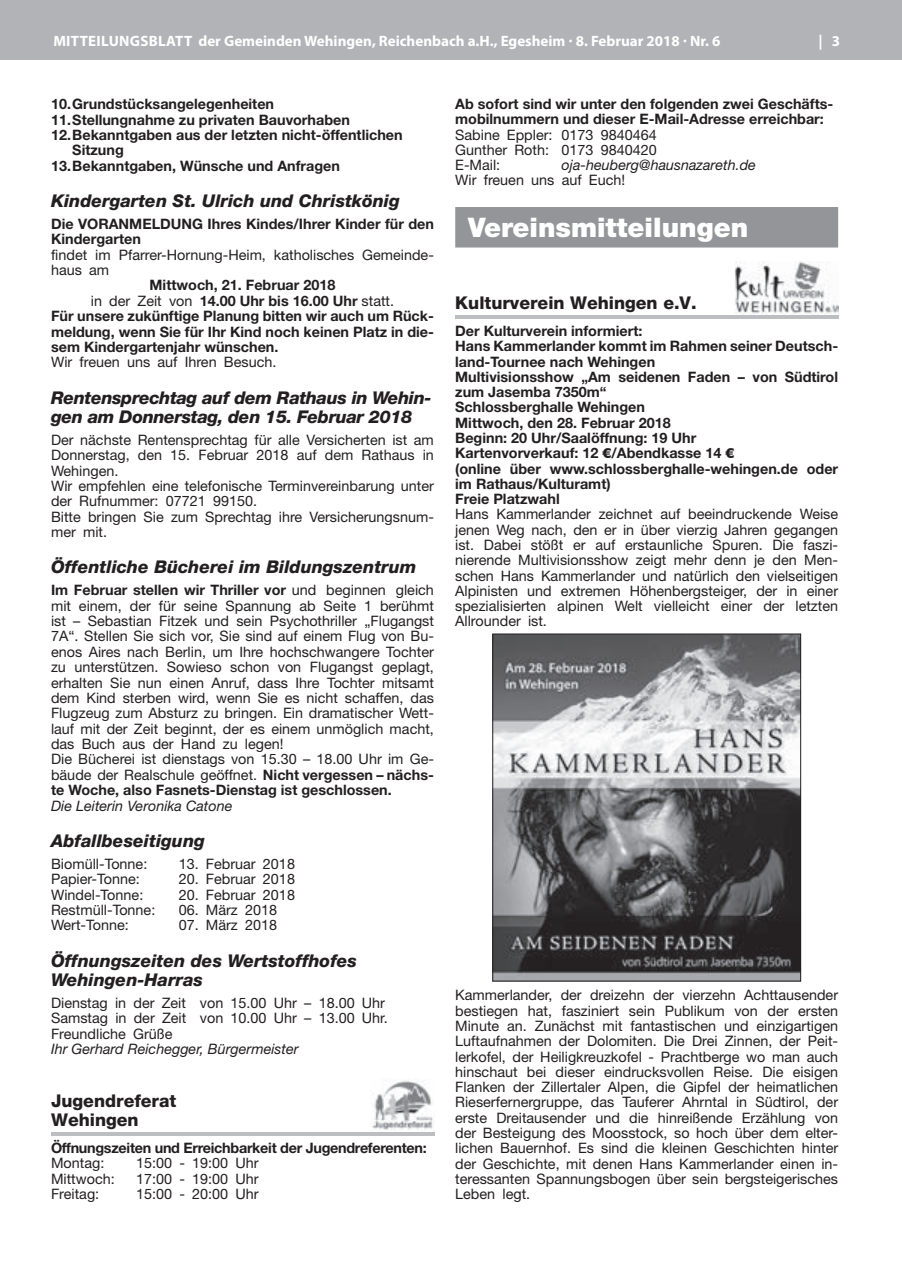
<style>
.page{position:relative;width:902px;height:1280px;background:#fff}
.page>*{position:absolute;margin:0;border:0;box-sizing:border-box;transform-origin:0 0}
.t1{font:900 27px "Helvetica Neue";color:#fff}
.t2{font:italic 800 17.55px/19.4px "Helvetica Neue";color:#231f20}
.t3{font:italic 800 17.55px/19.4px "Helvetica Neue";letter-spacing:-.02em;color:#231f20}
.t4{font:800 17.55px/19.2px "Helvetica Neue";color:#231f20}
.t5{font:700 15px "Myriad Pro";color:#fff}
.t6{font:14.4px/15.5px "Helvetica Neue";color:#231f20}
.t7{font:700 14.4px/15.3px "Helvetica Neue";color:#231f20}
.t8{font:italic 14.4px "Helvetica Neue";color:#231f20}
.t9{font:700 14.4px "Helvetica Neue";letter-spacing:-.02em;color:#231f20}
.s1{font-weight:400}
.s2{font-weight:700}
.s3{font-family:"Gill Sans"}
</style>
<div class="page">
<div style="left:0;top:0;width:901px;height:60px;background:#b2b3b7"></div>
<hr style="left:51px;top:1133px;width:383px;height:3px;background:#bdbec1">
<img style="left:372px;top:1080px;width:61px;height:50px">
<div style="left:455px;top:207px;width:383px;height:41px;background:#939598"></div>
<hr style="left:455px;top:316px;width:383px;height:3px;background:#bdbec1">
<img style="left:735px;top:261px;width:103px;height:53px">
<img style="left:494px;top:636px;width:304px;height:343px">
<div style="left:492px;top:634px;width:308px;height:347px;border:1px solid #231f20"></div>
<p class="t5" style="left:53px;top:31px;width:668px">MITTEILUNGSBLATT der Gemeinden Wehingen, Reichenbach a.H., Egesheim · 8. Februar 2018 · Nr. 6</p>
<p class="t5" style="left:818px;top:31px;width:23px">| 3</p>
<p class="t7" style="left:51px;top:96px;width:224px">10. Grundstücksangelegenheiten</p>
<p class="t7" style="left:51px;top:111px;width:300px">11. Stellungnahme zu privaten Bauvorhaben</p>
<p class="t7" style="left:72px;top:127px;width:332px;text-indent:-21px">12. Bekanntgaben aus der letzten nicht-öffentlichen<br>Sitzung</p>
<p class="t7" style="left:51px;top:158px;width:290px">13. Bekanntgaben, Wünsche und Anfragen</p>
<p class="t2" style="left:51px;top:191px;width:350px">Kindergarten St. Ulrich und Christkönig</p>
<p class="t7" style="left:51px;top:216px;width:384px">Die VORANMELDUNG Ihres Kindes/Ihrer Kinder für den<br>Kindergarten</p>
<p class="t6" style="left:51px;top:247px;width:384px">findet im Pfarrer-Hornung-Heim, katholisches Gemeinde&shy;haus am</p>
<p class="t7" style="left:149px;top:277px;width:187px">Mittwoch, 21. Februar 2018</p>
<p class="t7" style="left:91px;top:293px;width:305px"><span class="s1">in der Zeit von</span> 14.00 Uhr bis 16.00 Uhr <span class="s1">statt.</span></p>
<p class="t7" style="left:51px;top:308px;width:384px">Für unsere zukünftige Planung bitten wir auch um Rück-</p>
<p class="t7" style="left:51px;top:323px;width:384px">meldung, wenn Sie für Ihr Kind noch keinen Platz in die-</p>
<p class="t7" style="left:51px;top:339px;width:229px">sem Kindergartenjahr wünschen.</p>
<p class="t6" style="left:51px;top:354px;width:227px">Wir freuen uns auf Ihren Besuch.</p>
<p class="t3" style="left:51px;top:388px;width:382px">Rentensprechtag auf dem Rathaus in Wehin&shy;gen am Donnerstag, den 15. Februar 2018</p>
<p class="t6" style="left:51px;top:432px;width:384px">Der nächste Rentensprechtag für alle Versicherten ist am Donnerstag, den 15. Februar 2018 auf dem Rathaus in Wehingen.<br>Wir empfehlen eine telefonische Terminvereinbarung unter der Rufnummer: 07721 99150.<br>Bitte bringen Sie zum Sprechtag ihre Versicherungsnum&shy;mer mit.</p>
<p class="t2" style="left:51px;top:557px;width:367px">Öffentliche Bücherei im Bildungszentrum</p>
<p class="t6" style="left:51px;top:582px;width:384px"><span class="s2">Im Februar stellen wir Thriller vor</span> und beginnen gleich mit einem, der für seine Spannung ab Seite 1 berühmt ist – Sebastian Fitzek und sein Psychothriller „Flugangst 7A“. Stellen Sie sich vor, Sie sind auf einem Flug von Bu&shy;enos Aires nach Berlin, um Ihre hochschwangere Tochter zu unterstützen. Sowieso schon von Flugangst geplagt, erhalten Sie nun einen Anruf, dass Ihre Tochter mitsamt dem Kind sterben wird, wenn Sie es nicht schaffen, das Flugzeug zum Absturz zu bringen. Ein dramatischer Wett&shy;lauf mit der Zeit beginnt, der es einem unmöglich macht, das Buch aus der Hand zu legen!<br>Die Bücherei ist dienstags von 15.30 – 18.00 Uhr im Ge&shy;bäude der Realschule geöffnet. <span class="s2">Nicht vergessen – nächs&shy;te Woche, also Fasnets-Dienstag ist geschlossen.</span></p>
<p class="t8" style="left:51px;top:797px;width:183px">Die Leiterin Veronika Catone</p>
<p class="t2" style="left:51px;top:831px;width:155px">Abfallbeseitigung</p>
<p class="t6" style="left:51px;top:856px;width:98px">Biomüll-Tonne:</p>
<p class="t6" style="left:179px;top:856px;width:118px">13. Februar 2018</p>
<p class="t6" style="left:51px;top:871px;width:90px">Papier-Tonne:</p>
<p class="t6" style="left:179px;top:871px;width:118px">20. Februar 2018</p>
<p class="t6" style="left:51px;top:886px;width:94px">Windel-Tonne:</p>
<p class="t6" style="left:179px;top:886px;width:118px">20. Februar 2018</p>
<p class="t6" style="left:51px;top:902px;width:106px">Restmüll-Tonne:</p>
<p class="t6" style="left:179px;top:902px;width:100px">06. März 2018</p>
<p class="t6" style="left:51px;top:917px;width:79px">Wert-Tonne:</p>
<p class="t6" style="left:179px;top:917px;width:100px">07. März 2018</p>
<p class="t2" style="left:51px;top:951px;width:307px">Öffnungszeiten des Wertstoffhofes<br>Wehingen-Harras</p>
<p class="t6" style="left:51px;top:995px;width:338px">Dienstag in der Zeit von 15.00 Uhr – 18.00 Uhr<br>Samstag in der Zeit von 10.00 Uhr – 13.00 Uhr.<br>Freundliche Grüße</p>
<p class="t8" style="left:51px;top:1040px;width:249px">Ihr Gerhard Reichegger, Bürgermeister</p>
<p class="t4" style="left:51px;top:1091px;width:127px">Jugendreferat<br>Wehingen</p>
<p class="t9" style="left:51px;top:1139px;width:377px">Öffnungszeiten und Erreichbarkeit der Jugendreferenten:</p>
<p class="t6" style="left:51px;top:1155px;width:55px">Montag:</p>
<p class="t6" style="left:136px;top:1155px;width:124px">15:00 - 19:00 Uhr</p>
<p class="t6" style="left:51px;top:1171px;width:65px">Mittwoch:</p>
<p class="t6" style="left:136px;top:1171px;width:124px">17:00 - 19:00 Uhr</p>
<p class="t6" style="left:51px;top:1186px;width:50px">Freitag:</p>
<p class="t6" style="left:136px;top:1186px;width:124px">15:00 - 20:00 Uhr</p>
<p class="t7" style="left:455px;top:96px;width:379px">Ab sofort sind wir unter den folgenden zwei Geschäfts&shy;mobilnummern und dieser E-Mail-Adresse erreichbar:</p>
<p class="t6" style="left:455px;top:127px;width:203px;text-align:justify">Sabine Eppler: 0173 9840464<br>Gunther Roth: 0173 9840420<br>E-Mail:</p>
<p class="t8" style="left:561px;top:156px;width:196px">oja-heuberg@hausnazareth.de</p>
<p class="t6" style="left:455px;top:172px;width:171px">Wir freuen uns auf Euch!</p>
<h1 class="t1" style="left:468px;top:211px;width:282px">Vereinsmitteilungen</h1>
<p class="t4" style="left:455px;top:294px;width:243px">Kulturverein Wehingen e.V.</p>
<p class="t7" style="left:455px;top:323px;width:384px">Der Kulturverein informiert:<br>Hans Kammerlander kommt im Rahmen seiner Deutsch&shy;land-Tournee nach Wehingen<br>Multivisionsshow „Am seidenen Faden – von Südtirol zum Jasemba 7350m“<br>Schlossberghalle Wehingen<br>Mittwoch, den 28. Februar 2018<br>Beginn: 20 Uhr/Saalöffnung: 19 Uhr<br>Kartenvorverkauf: 12 <span class="s3">€</span>/Abendkasse 14 <span class="s3">€<br></span>(online über www.schlossberghalle-wehingen.de oder im Rathaus/Kulturamt)<br>Freie Platzwahl</p>
<p class="t6" style="left:455px;top:506px;width:384px;text-align:justify">Hans Kammerlander zeichnet auf beeindruckende Weise jenen Weg nach, den er in über vierzig Jahren gegangen ist. Dabei stößt er auf erstaunliche Spuren. Die faszi&shy;nierende Multivisionsshow zeigt mehr denn je den Men&shy;schen Hans Kammerlander und natürlich den vielseitigen Alpinisten und extremen Höhenbergsteiger, der in einer spezialisierten alpinen Welt vielleicht einer der letzten Allrounder ist.</p>
<p class="t6" style="left:455px;top:987px;width:384px;text-align:justify">Kammerlander, der dreizehn der vierzehn Achttausender bestiegen hat, fasziniert sein Publikum von der ersten Minute an. Zunächst mit fantastischen und einzigartigen Luftaufnahmen der Dolomiten. Die Drei Zinnen, der Peit&shy;lerkofel, der Heiligkreuzkofel - Prachtberge wo man auch hinschaut bei dieser eindrucksvollen Reise. Die eisigen Flanken der Zillertaler Alpen, die Gipfel der heimatlichen Rieserfernergruppe, das Tauferer Ahrntal in Südtirol, der erste Dreitausender und die hinreißende Erzählung von der Besteigung des Moosstock, so hoch über dem elter&shy;lichen Bauernhof. Es sind die kleinen Geschichten hinter der Geschichte, mit denen Hans Kammerlander einen in&shy;teressanten Spannungsbogen über sein bergsteigerisches Leben legt.</p>
</div>
